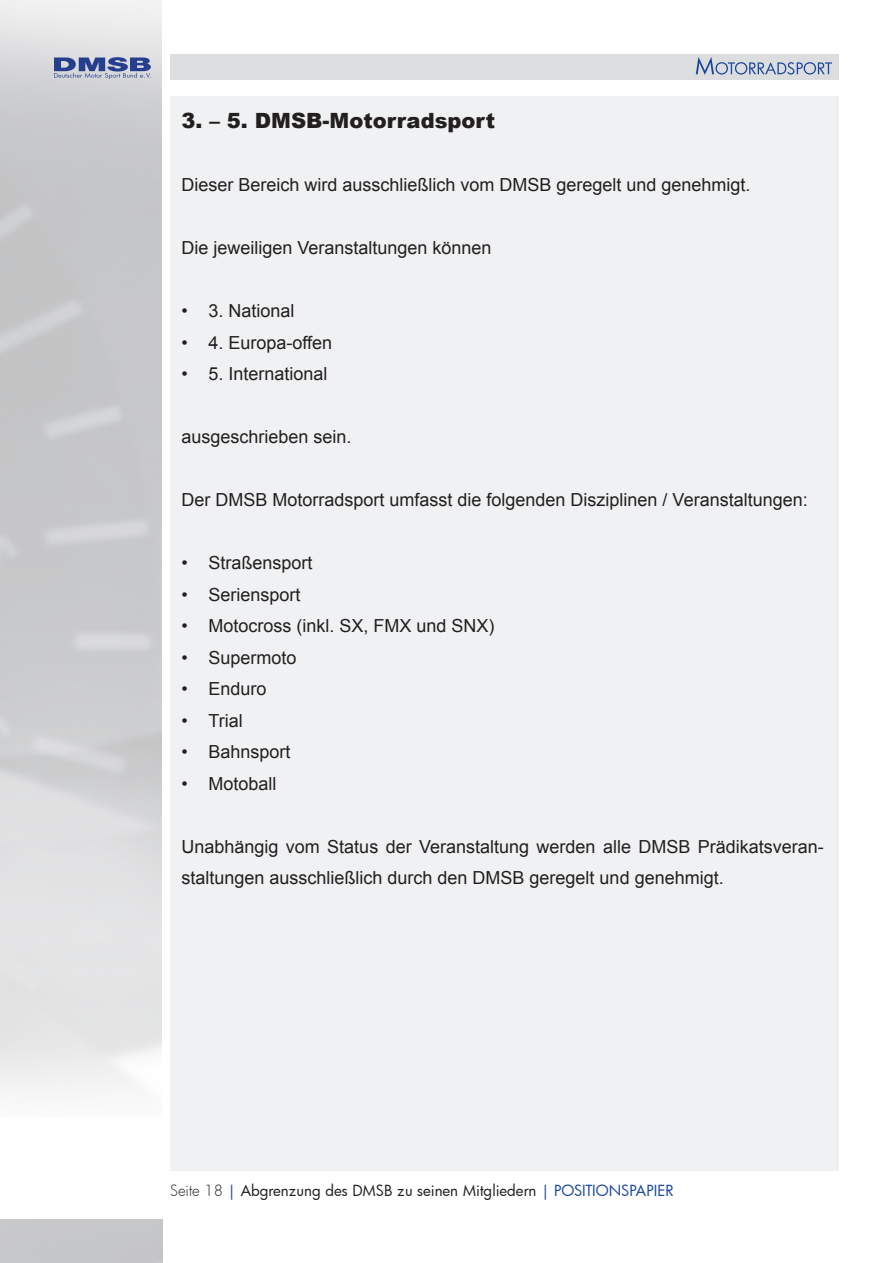
<style>
.page{position:relative;width:893px;height:1263px;background:#fff}
.page>*{position:absolute;margin:0;border:0;box-sizing:border-box;transform-origin:0 0}
.t1{font:900 21px "Arial";color:#231f20}
.t2{font:18px/31.5px "Arial";color:#231f20}
.t3{font:15px "Futura";color:#231f20}
.s1{font-weight:300}
.s2{font-weight:500;color:#18469d}
.s3{color:#18469d}
</style>
<div class="page">
<svg style="left:54px;top:57px;width:97px;height:22px;background:#7f8cb4"></svg>
<div style="left:170px;top:54px;width:669px;height:26px;background:#dcdddf"></div>
<div style="left:170px;top:96px;width:669px;height:1075px;background:#f0f1f2"></div>
<svg style="left:696px;top:57px;width:136px;height:18px"></svg>
<p class="t1" style="left:181px;top:106px;width:315px">3. – 5. DMSB-Motorradsport</p>
<p class="t2" style="left:181px;top:169px;width:571px">Dieser Bereich wird ausschließlich vom DMSB geregelt und genehmigt.</p>
<p class="t2" style="left:181px;top:232px;width:312px">Die jeweiligen Veranstaltungen können</p>
<p class="t2" style="left:181px;top:295px;width:115px">• 3. National</p>
<p class="t2" style="left:181px;top:327px;width:152px">• 4. Europa-offen</p>
<p class="t2" style="left:181px;top:358px;width:148px">• 5. International</p>
<p class="t2" style="left:181px;top:421px;width:172px">ausgeschrieben sein.</p>
<p class="t2" style="left:181px;top:484px;width:628px">Der DMSB Motorradsport umfasst die folgenden Disziplinen / Veranstaltungen:</p>
<p class="t2" style="left:181px;top:547px;width:133px">• Straßensport</p>
<p class="t2" style="left:181px;top:579px;width:121px">• Seriensport</p>
<p class="t2" style="left:181px;top:610px;width:315px">• Motocross (inkl. SX, FMX und SNX)</p>
<p class="t2" style="left:181px;top:642px;width:117px">• Supermoto</p>
<p class="t2" style="left:181px;top:673px;width:87px">• Enduro</p>
<p class="t2" style="left:181px;top:705px;width:63px">• Trial</p>
<p class="t2" style="left:181px;top:736px;width:111px">• Bahnsport</p>
<p class="t2" style="left:181px;top:768px;width:97px">• Motoball</p>
<p class="t2" style="left:181px;top:831px;width:644px">Unabhängig vom Status der Veranstaltung werden alle DMSB Prädikatsveran&shy;staltungen ausschließlich durch den DMSB geregelt und genehmigt.</p>
<p class="t3" style="left:170px;top:1180px;width:505px"><span class="s1">Seite 18</span> <span class="s2">|</span> Abgrenzung des DMSB zu seinen Mitgliedern <span class="s2">|</span> <span class="s3">positionspapier</span></p>
</div>
